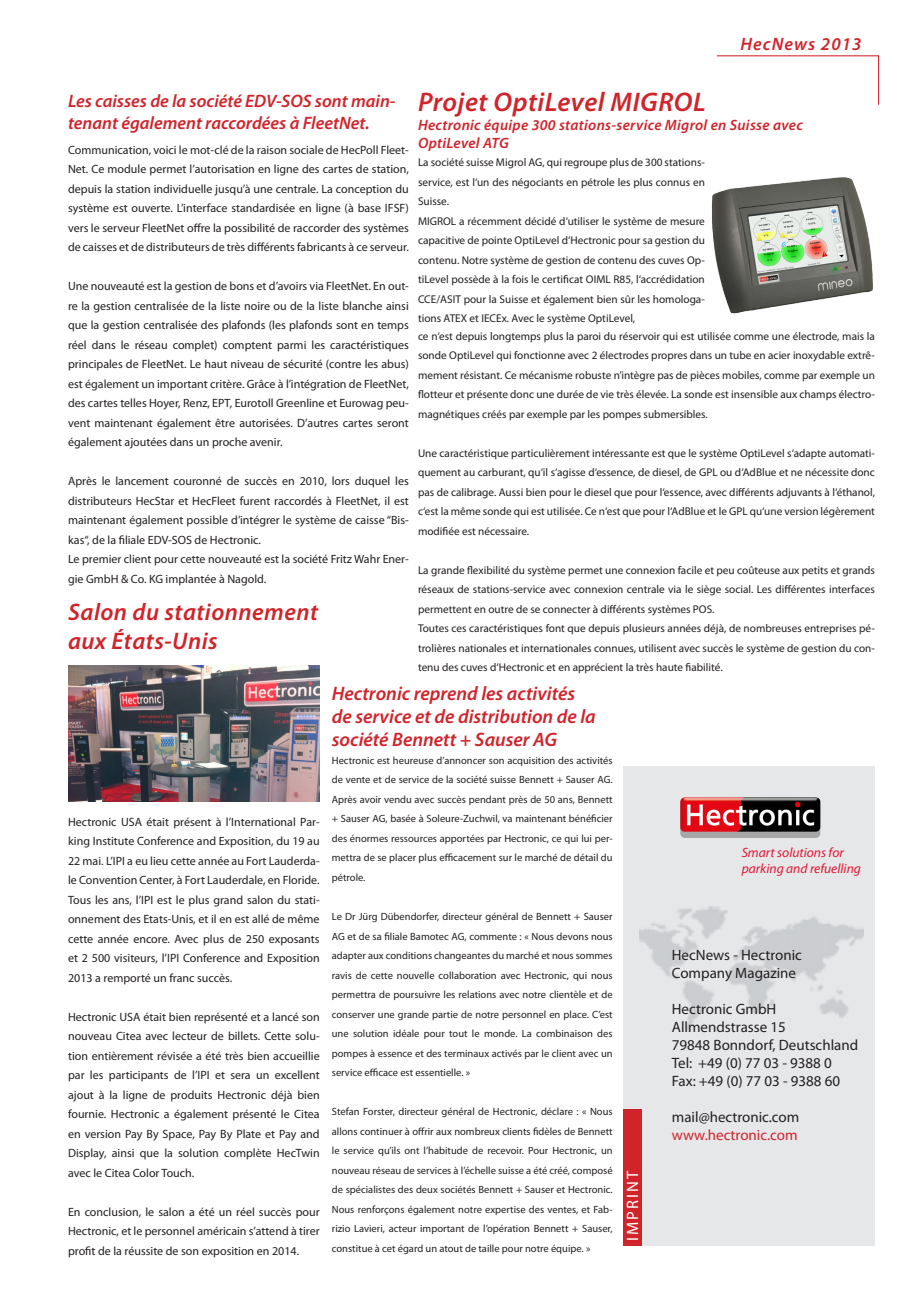
<style>
.page{position:relative;width:919px;height:1289px;background:#fff}
.page>*{position:absolute;margin:0;border:0;box-sizing:border-box;transform-origin:0 0}
.t1{font:italic 600 27px "Myriad Pro";letter-spacing:.02em;color:#d1232a}
.t2{font:italic 600 24px/28.8px "Myriad Pro";letter-spacing:.02em;color:#d1232a}
.t3{font:italic 600 19.5px/23.4px "Myriad Pro";color:#d1232a}
.t4{font:italic 600 18px/21.6px "Myriad Pro";color:#d1232a}
.t5{font:italic 600 18px "Myriad Pro";letter-spacing:.06em;color:#d1232a}
.t6{font:16.5px "Myriad Pro";letter-spacing:.12em;color:#fff}
.t7{font:15px "Myriad Pro";color:#231f20}
.t8{font:italic 600 15px "Myriad Pro";letter-spacing:.02em;color:#d1232a}
.t9{font:15px "Myriad Pro";color:#d1232a}
.t10{font:italic 13.5px/16.2px "Myriad Pro";color:#e21735}
.t11{font:12px/19.5px "Myriad Pro";color:#231f20;text-align:justify}
.t12{font:11.25px/19.5px "Myriad Pro";color:#231f20;text-align:justify}
.t13{font:10.5px/19.5px "Myriad Pro";color:#231f20;text-align:justify}
</style>
<div class="page">
<svg style="left:716px;top:55px;width:163px;height:50px"></svg>
<div style="left:623px;top:765px;width:251px;height:480px;background:#e6e7e9"></div>
<img style="left:680px;top:797px;width:140px;height:40px">
<img style="left:640px;top:906px;width:223px;height:125px">
<div style="left:622px;top:1109px;width:19px;height:136px;background:#d1232a"></div>
<img style="left:68px;top:665px;width:252px;height:136px">
<img style="left:712px;top:177px;width:161px;height:137px">
<p class="t5" style="left:740px;top:32px;width:123px">HecNews 2013</p>
<p class="t4" style="left:68px;top:90px;width:329px">Les caisses de la société EDV-SOS sont main&shy;tenant également raccordées à FleetNet.</p>
<p class="t11" style="left:68px;top:140px;width:342px">Communication, voici le mot-clé de la raison sociale de HecPoll Fleet-Net. Ce module permet l’autorisation en ligne des cartes de station, depuis la station individuelle jusqu’à une centrale. La conception du système est ouverte. L’interface standardisée en ligne (à base IFSF) vers le serveur FleetNet offre la possibilité de raccorder des systèmes de caisses et de distributeurs de très différents fabricants à ce serveur.</p>
<p class="t11" style="left:68px;top:276px;width:342px">Une nouveauté est la gestion de bons et d’avoirs via FleetNet. En out&shy;re la gestion centralisée de la liste noire ou de la liste blanche ainsi que la gestion centralisée des plafonds (les plafonds sont en temps réel dans le réseau complet) comptent parmi les caractéristiques principales de FleetNet. Le haut niveau de sécurité (contre les abus) est également un important critère. Grâce à l’intégration de FleetNet, des cartes telles Hoyer, Renz, EPT, Eurotoll Greenline et Eurowag peu&shy;vent maintenant également être autorisées. D’autres cartes seront également ajoutées dans un proche avenir.</p>
<p class="t11" style="left:68px;top:471px;width:342px">Après le lancement couronné de succès en 2010, lors duquel les distributeurs HecStar et HecFleet furent raccordés à FleetNet, il est maintenant également possible d’intégrer le système de caisse “Bis&shy;kas“, de la filiale EDV-SOS de Hectronic.</p>
<p class="t11" style="left:68px;top:549px;width:342px">Le premier client pour cette nouveauté est la société Fritz Wahr Ener&shy;gie GmbH &amp; Co. KG implantée à Nagold.</p>
<p class="t2" style="left:68px;top:597px;width:251px">Salon du stationnement aux États-Unis</p>
<p class="t1" style="left:418px;top:84px;width:289px">Projet OptiLevel MIGROL</p>
<p class="t8" style="left:418px;top:115px;width:386px">Hectronic équipe 300 stations-service Migrol en Suisse avec</p>
<p class="t8" style="left:418px;top:133px;width:92px">OptiLevel ATG</p>
<p class="t12" style="left:418px;top:152px;width:288px">La société suisse Migrol AG, qui regroupe plus de 300 stations&shy;service, est l‘un des négociants en pétrole les plus connus en Suisse.</p>
<p class="t12" style="left:418px;top:211px;width:288px">MIGROL a récemment décidé d‘utiliser le système de mesure capacitive de pointe OptiLevel d‘Hectronic pour sa gestion du contenu. Notre système de gestion de contenu des cuves Op&shy;tiLevel possède à la fois le certificat OIML R85, l‘accrédidation CCE/ASIT pour la Suisse et également bien sûr les homologa&shy;tions ATEX et IECEx. Avec le système OptiLevel,</p>
<p class="t12" style="left:418px;top:326px;width:458px">ce n‘est depuis longtemps plus la paroi du réservoir qui est utilisée comme une électrode, mais la sonde OptiLevel qui fonctionne avec 2 électrodes propres dans un tube en acier inoxydable extrê&shy;mement résistant. Ce mécanisme robuste n’intègre pas de pièces mobiles, comme par exemple un flotteur et présente donc une durée de vie très élevée. La sonde est insensible aux champs électro&shy;magnétiques créés par exemple par les pompes submersibles.</p>
<p class="t12" style="left:418px;top:443px;width:458px">Une caractéristique particulièrement intéressante est que le système OptiLevel s‘adapte automati&shy;quement au carburant, qu‘il s‘agisse d‘essence, de diesel, de GPL ou d‘AdBlue et ne nécessite donc pas de calibrage. Aussi bien pour le diesel que pour l‘essence, avec différents adjuvants à l‘éthanol, c‘est la même sonde qui est utilisée. Ce n‘est que pour l‘AdBlue et le GPL qu‘une version légèrement modifiée est nécessaire.</p>
<p class="t12" style="left:418px;top:560px;width:458px">La grande flexibilité du système permet une connexion facile et peu coûteuse aux petits et grands réseaux de stations-service avec connexion centrale via le siège social. Les différentes interfaces permettent en outre de se connecter à différents systèmes POS.</p>
<p class="t12" style="left:418px;top:618px;width:458px">Toutes ces caractéristiques font que depuis plusieurs années déjà, de nombreuses entreprises pé&shy;trolières nationales et internationales connues, utilisent avec succès le système de gestion du con&shy;tenu des cuves d‘Hectronic et en apprécient la très haute fiabilité.</p>
<p class="t11" style="left:68px;top:811px;width:253px">Hectronic USA était présent à l’International Par&shy;king Institute Conference and Exposition, du 19 au 22 mai. L’IPI a eu lieu cette année au Fort Lauderda&shy;le Convention Center, à Fort Lauderdale, en Floride.<br>Tous les ans, l’IPI est le plus grand salon du stati&shy;onnement des Etats-Unis, et il en est allé de même cette année encore. Avec plus de 250 exposants et 2 500 visiteurs, l’IPI Conference and Exposition 2013 a remporté un franc succès.</p>
<p class="t11" style="left:68px;top:1006px;width:253px">Hectronic USA était bien représenté et a lancé son nouveau Citea avec lecteur de billets. Cette solu&shy;tion entièrement révisée a été très bien accueillie par les participants de l’IPI et sera un excellent ajout à la ligne de produits Hectronic déjà bien fournie. Hectronic a également présenté le Citea en version Pay By Space, Pay By Plate et Pay and Display, ainsi que la solution complète HecTwin avec le Citea Color Touch.</p>
<p class="t11" style="left:68px;top:1201px;width:253px">En conclusion, le salon a été un réel succès pour Hectronic, et le personnel américain s’attend à tirer profit de la réussite de son exposition en 2014.</p>
<p class="t3" style="left:332px;top:681px;width:265px">Hectronic reprend les activités de service et de distribution de la société Bennett + Sauser AG</p>
<p class="t13" style="left:332px;top:750px;width:282px">Hectronic est heureuse d’annoncer son acquisition des activités de vente et de service de la société suisse Bennett + Sauser AG.<br>Après avoir vendu avec succès pendant près de 50 ans, Bennett + Sauser AG, basée à Soleure-Zuchwil, va maintenant bénéficier des énormes ressources apportées par Hectronic, ce qui lui per&shy;mettra de se placer plus efficacement sur le marché de détail du pétrole.</p>
<p class="t13" style="left:332px;top:906px;width:282px">Le Dr Jürg Dübendorfer, directeur général de Bennett + Sauser AG et de sa filiale Bamotec AG, commente : « Nous devons nous adapter aux conditions changeantes du marché et nous sommes ravis de cette nouvelle collaboration avec Hectronic, qui nous permettra de poursuivre les relations avec notre clientèle et de conserver une grande partie de notre personnel en place. C’est une solution idéale pour tout le monde. La combinaison des pompes à essence et des terminaux activés par le client avec un service efficace est essentielle. »</p>
<p class="t13" style="left:332px;top:1101px;width:282px">Stefan Forster, directeur général de Hectronic, déclare : « Nous allons continuer à offrir aux nombreux clients fidèles de Bennett le service qu’ils ont l’habitude de recevoir. Pour Hectronic, un nouveau réseau de services à l’échelle suisse a été créé, composé de spécialistes des deux sociétés Bennett + Sauser et Hectronic.<br>Nous renforçons également notre expertise des ventes, et Fab&shy;rizio Lavieri, acteur important de l’opération Bennett + Sauser, constitue à cet égard un atout de taille pour notre équipe. »</p>
<p class="t6" style="left:622px;top:1240px;width:71px;rotate:-90deg">IMPRINT</p>
<p class="t10" style="left:741px;top:843px;width:121px">Smart solutions for parking and refuelling</p>
<p class="t7" style="left:671px;top:945px;width:131px">HecNews - Hectronic</p>
<p class="t7" style="left:671px;top:963px;width:126px">Company Magazine</p>
<p class="t7" style="left:671px;top:999px;width:106px">Hectronic GmbH</p>
<p class="t7" style="left:671px;top:1017px;width:115px">Allmendstrasse 15</p>
<p class="t7" style="left:671px;top:1035px;width:188px">79848 Bonndorf, Deutschland</p>
<p class="t7" style="left:671px;top:1053px;width:161px">Tel: +49 (0) 77 03 - 9388 0</p>
<p class="t7" style="left:671px;top:1071px;width:170px">Fax: +49 (0) 77 03 - 9388 60</p>
<p class="t7" style="left:671px;top:1107px;width:129px">mail@hectronic.com</p>
<p class="t9" style="left:671px;top:1125px;width:127px">www.hectronic.com</p>
</div>
